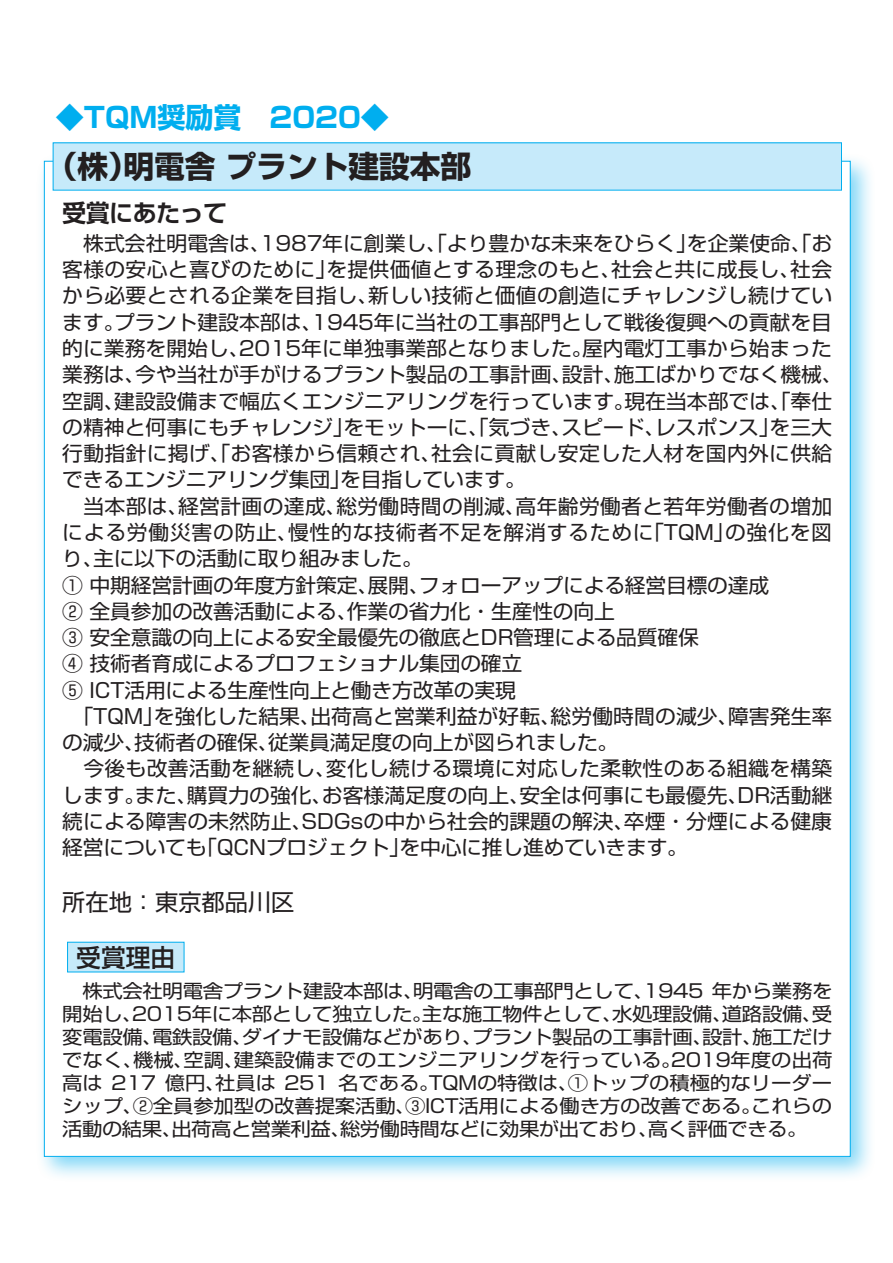
<style>
.page{position:relative;width:893px;height:1263px;background:#fff}
.page>*{position:absolute;margin:0;border:0;box-sizing:border-box;transform-origin:0 0}
.t1{font:700 30.6px "Shin Go Pro";color:#231f20}
.t2{font:700 28.05px "Shin Go Pro";color:#00aeef}
.t3{font:500 24.75px "Shin Go Pro";color:#231f20}
.t4{font:700 24.15px "Shin Go Pro De";letter-spacing:-.025em;color:#231f20}
.t5{font:23.25px "Shin Go Pro";color:#231f20}
.t6{font:20.25px/26.2px "Shin Go Pro";color:#231f20}
.t7{font:18.75px/23px "Shin Go Pro";letter-spacing:-.025em;color:#231f20;text-align:justify;scale:1.09 1}
</style>
<div class="page">
<div style="left:35px;top:152px;width:842px;height:1031px;background:#00aeef;opacity:.5"></div>
<div style="left:44px;top:161px;width:806px;height:995px;background:#fff"></div>
<div style="left:53px;top:143px;width:788px;height:47px;background:#c6eafa"></div>
<div style="left:68px;top:942px;width:116px;height:30px;background:#c6eafa"></div>
<div style="left:67px;top:942px;width:117px;height:30px;border:1px solid #00aeef"></div>
<h2 class="t2" style="left:56px;top:95px;width:335px">◆TQM奨励賞　2020◆</h2>
<h1 class="t1" style="left:47px;top:142px;width:426px">（株）明電舎 プラント建設本部</h1>
<p class="t4" style="left:62px;top:193px;width:166px">受賞にあたって</p>
<p class="t6" style="left:62px;top:228px;width:782px">　株式会社明電舎は、1987年に創業し、「より豊かな未来をひらく」を企業使命、「お客様の安心と喜びのために」を提供価値とする理念のもと、社会と共に成長し、社会から必要とされる企業を目指し、新しい技術と価値の創造にチャレンジし続けています。プラント建設本部は、1945年に当社の工事部門として戦後復興への貢献を目的に業務を開始し、2015年に単独事業部となりました。屋内電灯工事から始まった業務は、今や当社が手がけるプラント製品の工事計画、設計、施工ばかりでなく機械、空調、建設設備まで幅広くエンジニアリングを行っています。現在当本部では、「奉仕の精神と何事にもチャレンジ」をモットーに、「気づき、スピード、レスポンス」を三大行動指針に掲げ、「お客様から信頼され、社会に貢献し安定した人材を国内外に供給できるエンジニアリング集団」を目指しています。<br>　当本部は、経営計画の達成、総労働時間の削減、高年齢労働者と若年労働者の増加による労働災害の防止、慢性的な技術者不足を解消するために「TQM」の強化を図り、主に以下の活動に取り組みました。<br>① 中期経営計画の年度方針策定、展開、フォローアップによる経営目標の達成<br>② 全員参加の改善活動による、作業の省力化・生産性の向上<br>③ 安全意識の向上による安全最優先の徹底とDR管理による品質確保<br>④ 技術者育成によるプロフェショナル集団の確立<br>⑤ ICT活用による生産性向上と働き方改革の実現<br>　「TQM」を強化した結果、出荷高と営業利益が好転、総労働時間の減少、障害発生率の減少、技術者の確保、従業員満足度の向上が図られました。<br>　今後も改善活動を継続し、変化し続ける環境に対応した柔軟性のある組織を構築します。また、購買力の強化、お客様満足度の向上、安全は何事にも最優先、DR活動継続による障害の未然防止、SDGsの中から社会的課題の解決、卒煙・分煙による健康経営についても「QCNプロジェクト」を中心に推し進めていきます。</p>
<p class="t5" style="left:62px;top:883px;width:234px">所在地：東京都品川区</p>
<p class="t3" style="left:76px;top:937px;width:100px">受賞理由</p>
<p class="t7" style="left:62px;top:978px;width:708px">　株式会社明電舎プラント建設本部は、明電舎の工事部門として、1945 年から業務を開始し、2015年に本部として独立した。主な施工物件として、水処理設備、道路設備、受変電設備、電鉄設備、ダイナモ設備などがあり、プラント製品の工事計画、設計、施工だけでなく、機械、空調、建築設備までのエンジニアリングを行っている。2019年度の出荷高は 217 億円、社員は 251 名である。TQMの特徴は、①トップの積極的なリーダーシップ、②全員参加型の改善提案活動、③ICT活用による働き方の改善である。これらの活動の結果、出荷高と営業利益、総労働時間などに効果が出ており、高く評価できる。</p>
</div>
